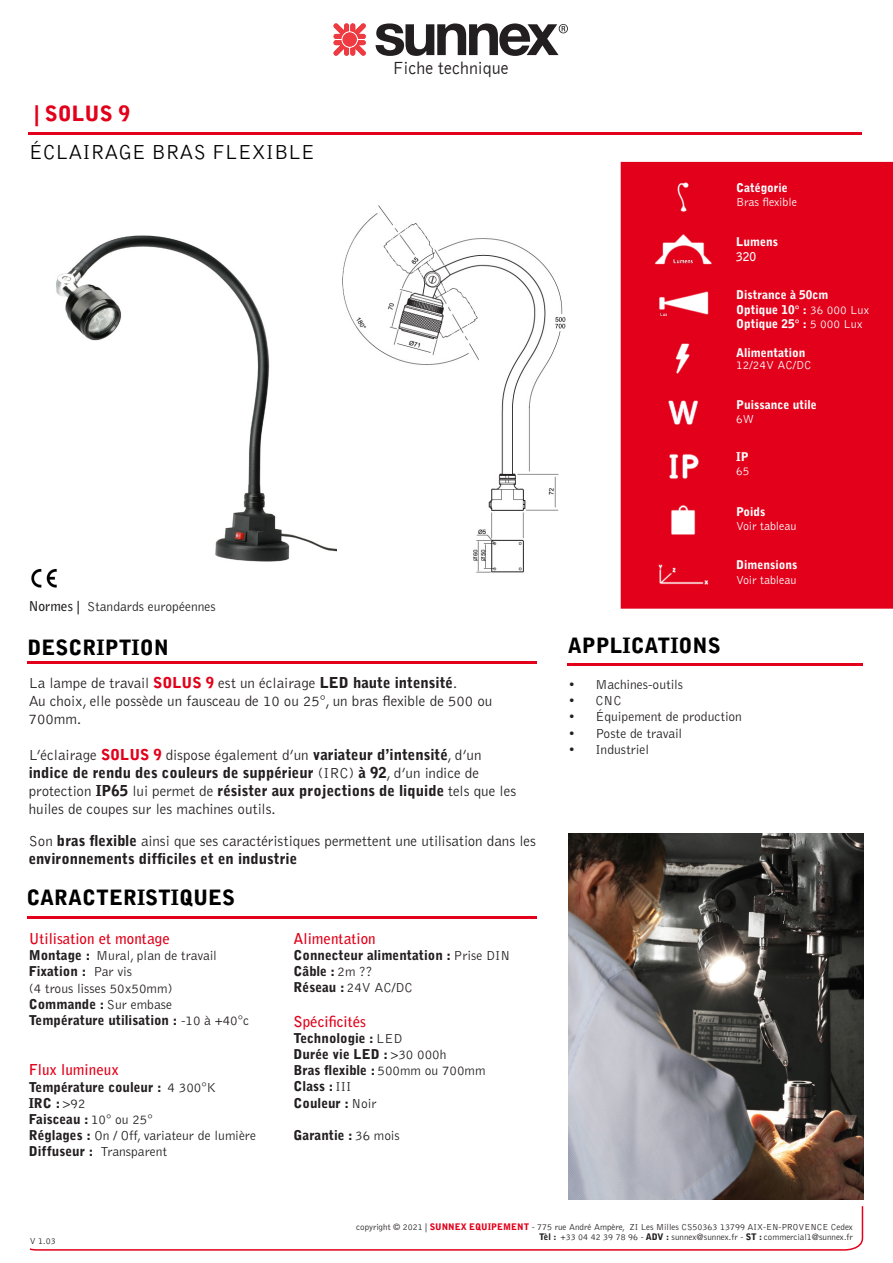
<style>
.page{position:relative;width:893px;height:1263px;background:#fff}
.page>*{position:absolute;margin:0;border:0;box-sizing:border-box;transform-origin:0 0}
.t1{font:900 21px "Bell Gothic Std";color:#000}
.t2{font:300 21px "Bell Gothic Std";color:#000}
.t3{font:900 21px "Bell Gothic Std";color:#e2001a}
.t4{font:300 18px "Bell Gothic";color:#231f20}
.t5{font:300 15px/18px "Bell Gothic Std";color:#231f20}
.t6{font:900 15px "Bell Gothic Std";color:#231f20}
.t7{font:700 15px "Bell Gothic Std";color:#e2001a}
.t8{font:900 13.5px "Bell Gothic Std";color:#231f20}
.t9{font:300 13.5px "Bell Gothic Std";color:#231f20}
.t10{font:900 12px/14.4px "Bell Gothic Std";color:#fff}
.t11{font:300 12px "Bell Gothic Std";color:#fff}
.t12{font:700 12px "Bell Gothic Std";color:#fff}
.t13{font:300 9px "Bell Gothic Std";color:#231f20}
.s1{font-weight:700}
.s2{font-weight:300}
.s3{font-weight:900;color:#e2001a}
.s4{font-weight:900}
</style>
<div class="page">
<div style="left:621px;top:162px;width:272px;height:446px;background:#e2001a"></div>
<svg style="left:334px;top:23px;width:32px;height:33px"></svg>
<svg style="left:376px;top:23px;width:192px;height:33px"></svg>
<hr style="left:29px;top:132px;width:833px;height:3px;background:#e2001a">
<img style="left:56px;top:235px;width:281px;height:327px">
<img style="left:650px;top:230px;width:65px;height:40px">
<img style="left:650px;top:283px;width:65px;height:41px">
<img style="left:650px;top:338px;width:65px;height:41px">
<img style="left:650px;top:392px;width:65px;height:41px">
<img style="left:655px;top:179px;width:56px;height:35px">
<img style="left:650px;top:500px;width:65px;height:41px">
<img style="left:650px;top:554px;width:65px;height:41px">
<img style="left:650px;top:446px;width:65px;height:40px">
<hr style="left:28px;top:661px;width:509px;height:3px;background:#e2001a">
<hr style="left:567px;top:663px;width:296px;height:2px;background:#e2001a">
<hr style="left:27px;top:916px;width:510px;height:3px;background:#e2001a">
<svg style="left:29px;top:1206px;width:835px;height:45px"></svg>
<img style="left:568px;top:833px;width:295px;height:366px">
<img style="left:31px;top:568px;width:26px;height:20px">
<img style="left:342px;top:205px;width:224px;height:368px">
<p class="t3" style="left:34px;top:101px;width:97px">| SOLUS 9</p>
<p class="t2" style="left:29px;top:141px;width:288px">ÉCLAIRAGE BRAS FLEXIBLE</p>
<p class="t4" style="left:393px;top:58px;width:118px">Fiche technique</p>
<p class="t9" style="left:29px;top:599px;width:189px"><span class="s1">Normes |</span> Standards européennes</p>
<p class="t10" style="left:736px;top:180px;width:53px">Catégorie</p>
<p class="t11" style="left:736px;top:196px;width:62px">Bras flexible</p>
<p class="t10" style="left:736px;top:235px;width:43px">Lumens</p>
<p class="t12" style="left:736px;top:249px;width:22px">320</p>
<p class="t10" style="left:736px;top:288px;width:94px">Distrance à 50cm</p>
<p class="t10" style="left:736px;top:302px;width:135px">Optique 10° : <span class="s2">36 000 Lux<br></span>Optique 25° : <span class="s2">5 000 Lux</span></p>
<p class="t10" style="left:736px;top:345px;width:71px">Alimentation</p>
<p class="t11" style="left:736px;top:358px;width:77px">12/24V AC/DC</p>
<p class="t10" style="left:736px;top:397px;width:82px">Puissance utile</p>
<p class="t11" style="left:736px;top:413px;width:19px">6W</p>
<p class="t10" style="left:736px;top:450px;width:14px">IP</p>
<p class="t11" style="left:736px;top:465px;width:15px">65</p>
<p class="t10" style="left:736px;top:505px;width:31px">Poids</p>
<p class="t11" style="left:736px;top:520px;width:62px">Voir tableau</p>
<p class="t10" style="left:736px;top:558px;width:63px">Dimensions</p>
<p class="t11" style="left:736px;top:573px;width:62px">Voir tableau</p>
<p class="t1" style="left:28px;top:635px;width:143px">DESCRIPTION</p>
<p class="t1" style="left:568px;top:633px;width:154px">APPLICATIONS</p>
<p class="t5" style="left:29px;top:674px;width:430px">La lampe de travail <span class="s3">SOLUS 9</span> est un éclairage <span class="s4">LED haute intensité</span>.</p>
<p class="t5" style="left:29px;top:692px;width:465px">Au choix, elle possède un fausceau de 10 ou 25°, un bras flexible de 500 ou<br>700mm.</p>
<p class="t5" style="left:29px;top:746px;width:454px">L’éclairage <span class="s3">SOLUS 9</span> dispose également d’un <span class="s4">variateur d’intensité</span>, d’un</p>
<p class="t6" style="left:29px;top:764px;width:452px">indice de rendu des couleurs de suppérieur <span class="s2">(IRC)</span> à 92<span class="s2">, d’un indice de</span></p>
<p class="t5" style="left:29px;top:782px;width:489px">protection <span class="s4">IP65</span> lui permet de <span class="s4">résister aux projections de liquide</span> tels que les huiles de coupes sur les machines outils.</p>
<p class="t5" style="left:29px;top:833px;width:509px">Son <span class="s4">bras flexible</span> ainsi que ses caractéristiques permettent une utilisation dans les <span class="s4">environnements difficiles et en industrie</span></p>
<p class="t1" style="left:27px;top:886px;width:210px">CARACTERISTIQUES</p>
<p class="t9" style="left:568px;top:677px;width:116px">• Machines-outils</p>
<p class="t9" style="left:568px;top:693px;width:55px">• CNC</p>
<p class="t9" style="left:568px;top:710px;width:175px">• Équipement de production</p>
<p class="t9" style="left:568px;top:726px;width:115px">• Poste de travail</p>
<p class="t9" style="left:568px;top:742px;width:82px">• Industriel</p>
<p class="t7" style="left:29px;top:929px;width:143px">Utilisation et montage</p>
<p class="t9" style="left:29px;top:948px;width:190px"><span class="s4">Montage :</span> Mural, plan de travail</p>
<p class="t8" style="left:29px;top:963px;width:105px">Fixation : <span class="s2">Par vis</span></p>
<p class="t9" style="left:29px;top:981px;width:146px">(4 trous lisses 50x50mm)</p>
<p class="t8" style="left:29px;top:996px;width:145px">Commande : <span class="s2">Sur embase</span></p>
<p class="t8" style="left:29px;top:1012px;width:222px">Température utilisation : <span class="s2">-10 à +40°c</span></p>
<p class="t7" style="left:29px;top:1061px;width:92px">Flux lumineux</p>
<p class="t8" style="left:29px;top:1079px;width:189px">Température couleur : <span class="s2">4 300°K</span></p>
<p class="t8" style="left:29px;top:1095px;width:58px">IRC : <span class="s2">&gt;92</span></p>
<p class="t8" style="left:29px;top:1111px;width:126px">Faisceau : <span class="s2">10° ou 25°</span></p>
<p class="t9" style="left:29px;top:1128px;width:229px"><span class="s4">Réglages :</span> On / Off, variateur de lumière</p>
<p class="t9" style="left:29px;top:1145px;width:140px"><span class="s4">Diffuseur :</span> Transparent</p>
<p class="t13" style="left:30px;top:1236px;width:27px">V 1.03</p>
<p class="t7" style="left:294px;top:929px;width:84px">Alimentation</p>
<p class="t8" style="left:294px;top:947px;width:218px">Connecteur alimentation : <span class="s2">Prise DIN</span></p>
<p class="t8" style="left:294px;top:963px;width:81px">Câble : <span class="s2">2m ??</span></p>
<p class="t9" style="left:294px;top:981px;width:121px"><span class="s4">Réseau :</span> 24V AC/DC</p>
<p class="t7" style="left:294px;top:1012px;width:74px">Spécificités</p>
<p class="t8" style="left:294px;top:1030px;width:110px">Technologie : <span class="s2">LED</span></p>
<p class="t8" style="left:294px;top:1046px;width:154px">Durée vie LED : <span class="s2">&gt;30 000h</span></p>
<p class="t8" style="left:294px;top:1062px;width:193px">Bras flexible : <span class="s2">500mm ou 700mm</span></p>
<p class="t8" style="left:294px;top:1078px;width:59px">Class : <span class="s2">III</span></p>
<p class="t8" style="left:294px;top:1095px;width:85px">Couleur : <span class="s2">Noir</span></p>
<p class="t8" style="left:294px;top:1127px;width:108px">Garantie : <span class="s2">36 mois</span></p>
<p class="t13" style="left:356px;top:1222px;width:498px">copyright © 2021 | <span class="s3">SUNNEX EQUIPEMENT</span> - 775 rue André Ampère, ZI Les Milles CS50363 13799 AIX-EN-PROVENCE Cedex</p>
<p class="t13" style="left:539px;top:1232px;width:316px"><span class="s4">Tèl :</span> +33 04 42 39 78 96 - <span class="s4">ADV :</span> sunnex@sunnex.fr - <span class="s4">ST :</span> commercial1@sunnex.fr</p>
</div>
